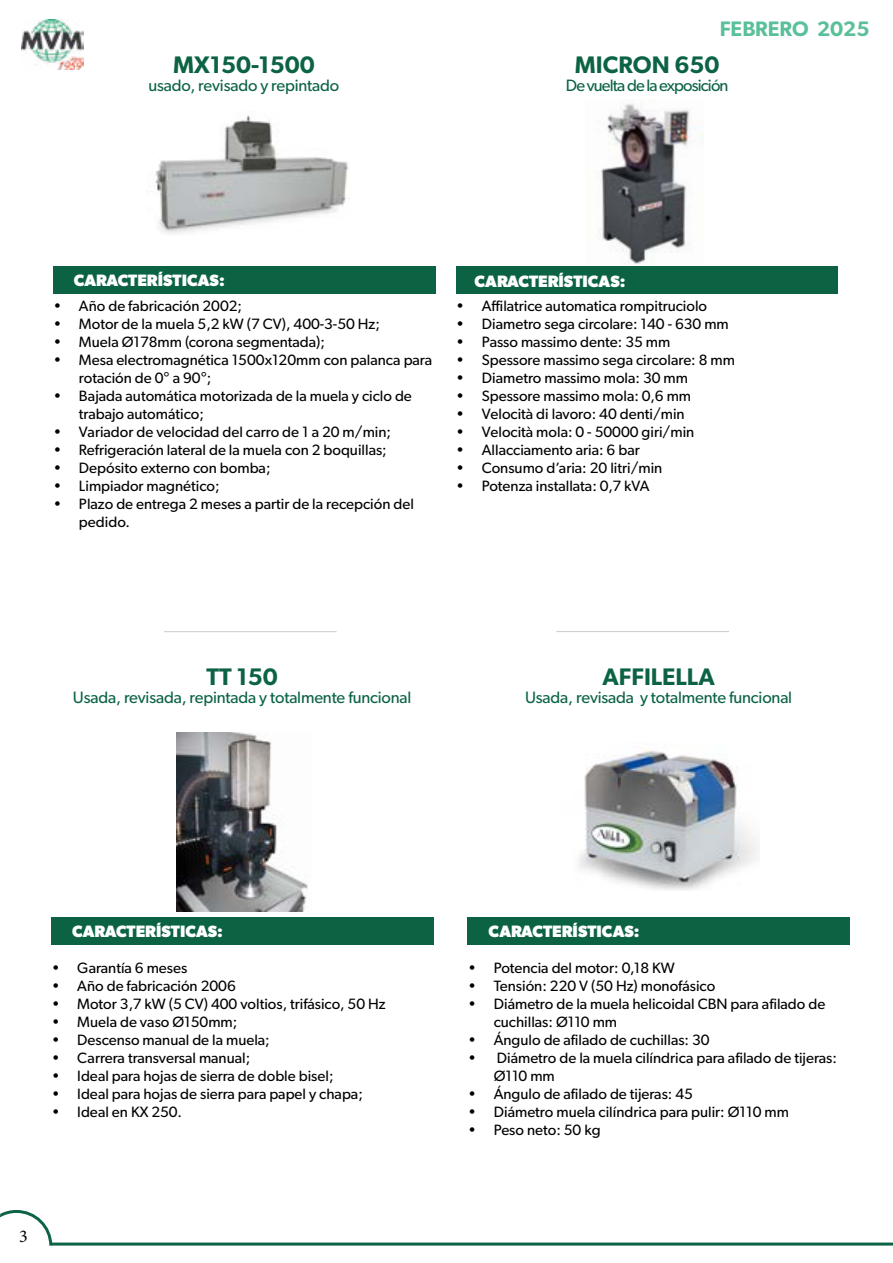
<style>
.page{position:relative;width:893px;height:1263px;background:#fff}
.page>*{position:absolute;margin:0;border:0;box-sizing:border-box;transform-origin:0 0}
.t1{font:600 24px "Gibson";color:#0c6344}
.t2{font:600 21px "Gibson";color:#5ac099}
.t3{font:18px "Minion Pro";color:#000}
.t4{font:16.5px "Gibson";letter-spacing:-.01em;color:#0c6344}
.t5{font:700 16.5px "Gibson";color:#fff}
.t6{font:16.5px "Gibson";letter-spacing:-.05em;color:#0c6344}
.t7{font:15px/18px "Gibson";color:#000}
</style>
<div class="page">
<img style="left:21px;top:19px;width:63px;height:51px">
<hr style="left:164px;top:631px;width:173px;height:1px;background:#cbcbcb">
<hr style="left:556px;top:631px;width:173px;height:1px;background:#cbcbcb">
<hr style="left:51px;top:1242px;width:842px;height:3px;background:#0d6444">
<svg style="left:0;top:1210px;width:54px;height:36px"></svg>
<div style="left:53px;top:266px;width:382px;height:27px;background:#0c6344"></div>
<img style="left:597px;top:103px;width:107px;height:161px">
<div style="left:456px;top:266px;width:382px;height:28px;background:#0c6344"></div>
<img style="left:176px;top:733px;width:132px;height:178px">
<img style="left:578px;top:750px;width:180px;height:141px">
<div style="left:51px;top:917px;width:383px;height:28px;background:#0c6344"></div>
<div style="left:468px;top:917px;width:382px;height:28px;background:#0c6344"></div>
<img style="left:155px;top:115px;width:193px;height:119px">
<h1 class="t1" style="left:173px;top:51px;width:143px">MX150-1500</h1>
<p class="t4" style="left:148px;top:75px;width:192px">usado, revisado y repintado</p>
<h2 class="t2" style="left:720px;top:16px;width:151px">FEBRERO 2025</h2>
<h1 class="t1" style="left:575px;top:51px;width:146px">MICRON 650</h1>
<p class="t6" style="left:566px;top:76px;width:164px">De vuelta de la exposición</p>
<p class="t5" style="left:74px;top:270px;width:153px">CARACTERÍSTICAS:</p>
<p class="t7" style="left:53px;top:296px;width:190px">• Año de fabricación 2002;</p>
<p class="t7" style="left:53px;top:314px;width:328px">• Motor de la muela 5,2 kW (7 CV), 400-3-50 Hz;</p>
<p class="t7" style="left:53px;top:332px;width:273px">• Muela Ø178mm (corona segmentada);</p>
<p class="t7" style="left:79px;top:350px;width:355px;text-indent:-26px">• Mesa electromagnética 1500x120mm con palanca para rotación de 0° a 90°;</p>
<p class="t7" style="left:79px;top:386px;width:334px;text-indent:-26px">• Bajada automática motorizada de la muela y ciclo de trabajo automático;</p>
<p class="t7" style="left:53px;top:422px;width:339px">• Variador de velocidad del carro de 1 a 20 m/min;</p>
<p class="t7" style="left:53px;top:440px;width:335px">• Refrigeración lateral de la muela con 2 boquillas;</p>
<p class="t7" style="left:53px;top:458px;width:219px">• Depósito externo con bomba;</p>
<p class="t7" style="left:53px;top:476px;width:168px">• Limpiador magnético;</p>
<p class="t7" style="left:79px;top:494px;width:336px;text-indent:-26px">• Plazo de entrega 2 meses a partir de la recepción del pedido.</p>
<p class="t5" style="left:474px;top:271px;width:153px">CARACTERÍSTICAS:</p>
<p class="t7" style="left:456px;top:297px;width:252px">• Affilatrice automatica rompitruciolo</p>
<p class="t7" style="left:456px;top:315px;width:274px">• Diametro sega circolare: 140 - 630 mm</p>
<p class="t7" style="left:456px;top:333px;width:216px">• Passo massimo dente: 35 mm</p>
<p class="t7" style="left:456px;top:351px;width:280px">• Spessore massimo sega circolare: 8 mm</p>
<p class="t7" style="left:456px;top:369px;width:233px">• Diametro massimo mola: 30 mm</p>
<p class="t7" style="left:456px;top:387px;width:236px">• Spessore massimo mola: 0,6 mm</p>
<p class="t7" style="left:456px;top:405px;width:230px">• Velocità di lavoro: 40 denti/min</p>
<p class="t7" style="left:456px;top:423px;width:239px">• Velocità mola: 0 - 50000 giri/min</p>
<p class="t7" style="left:456px;top:441px;width:185px">• Allacciamento aria: 6 bar</p>
<p class="t7" style="left:456px;top:459px;width:208px">• Consumo d’aria: 20 litri/min</p>
<p class="t7" style="left:456px;top:477px;width:195px">• Potenza installata: 0,7 kVA</p>
<h1 class="t1" style="left:207px;top:662px;width:73px">TT 150</h1>
<h1 class="t1" style="left:603px;top:662px;width:114px">AFFILELLA</h1>
<p class="t4" style="left:73px;top:688px;width:340px">Usada, revisada, repintada y totalmente funcional</p>
<p class="t4" style="left:525px;top:688px;width:269px">Usada, revisada y totalmente funcional</p>
<p class="t5" style="left:72px;top:922px;width:153px">CARACTERÍSTICAS:</p>
<p class="t5" style="left:488px;top:922px;width:153px">CARACTERÍSTICAS:</p>
<p class="t7" style="left:52px;top:959px;width:137px">• Garantía 6 meses</p>
<p class="t7" style="left:52px;top:977px;width:186px">• Año de fabricación 2006</p>
<p class="t7" style="left:52px;top:995px;width:335px">• Motor 3,7 kW (5 CV) 400 voltios, trifásico, 50 Hz</p>
<p class="t7" style="left:52px;top:1013px;width:187px">• Muela de vaso Ø150mm;</p>
<p class="t7" style="left:52px;top:1031px;width:220px">• Descenso manual de la muela;</p>
<p class="t7" style="left:52px;top:1049px;width:200px">• Carrera transversal manual;</p>
<p class="t7" style="left:52px;top:1067px;width:283px">• Ideal para hojas de sierra de doble bisel;</p>
<p class="t7" style="left:52px;top:1085px;width:313px">• Ideal para hojas de sierra para papel y chapa;</p>
<p class="t7" style="left:52px;top:1103px;width:132px">• Ideal en KX 250.</p>
<p class="t7" style="left:468px;top:959px;width:208px">• Potencia del motor: 0,18 KW</p>
<p class="t7" style="left:468px;top:977px;width:248px">• Tensión: 220 V (50 Hz) monofásico</p>
<p class="t7" style="left:494px;top:995px;width:333px;text-indent:-26px">• Diámetro de la muela helicoidal CBN para afilado de cuchillas: Ø110 mm</p>
<p class="t7" style="left:468px;top:1031px;width:243px">• Ángulo de afilado de cuchillas: 30</p>
<p class="t7" style="left:494px;top:1049px;width:345px;text-indent:-26px">• Diámetro de la muela cilíndrica para afilado de tijeras:<br>Ø110 mm</p>
<p class="t7" style="left:468px;top:1085px;width:226px">• Ángulo de afilado de tijeras: 45</p>
<p class="t7" style="left:468px;top:1103px;width:322px">• Diámetro muela cilíndrica para pulir: Ø110 mm</p>
<p class="t7" style="left:468px;top:1121px;width:134px">• Peso neto: 50 kg</p>
<p class="t3" style="left:19px;top:1225px;width:10px">3</p>
</div>
